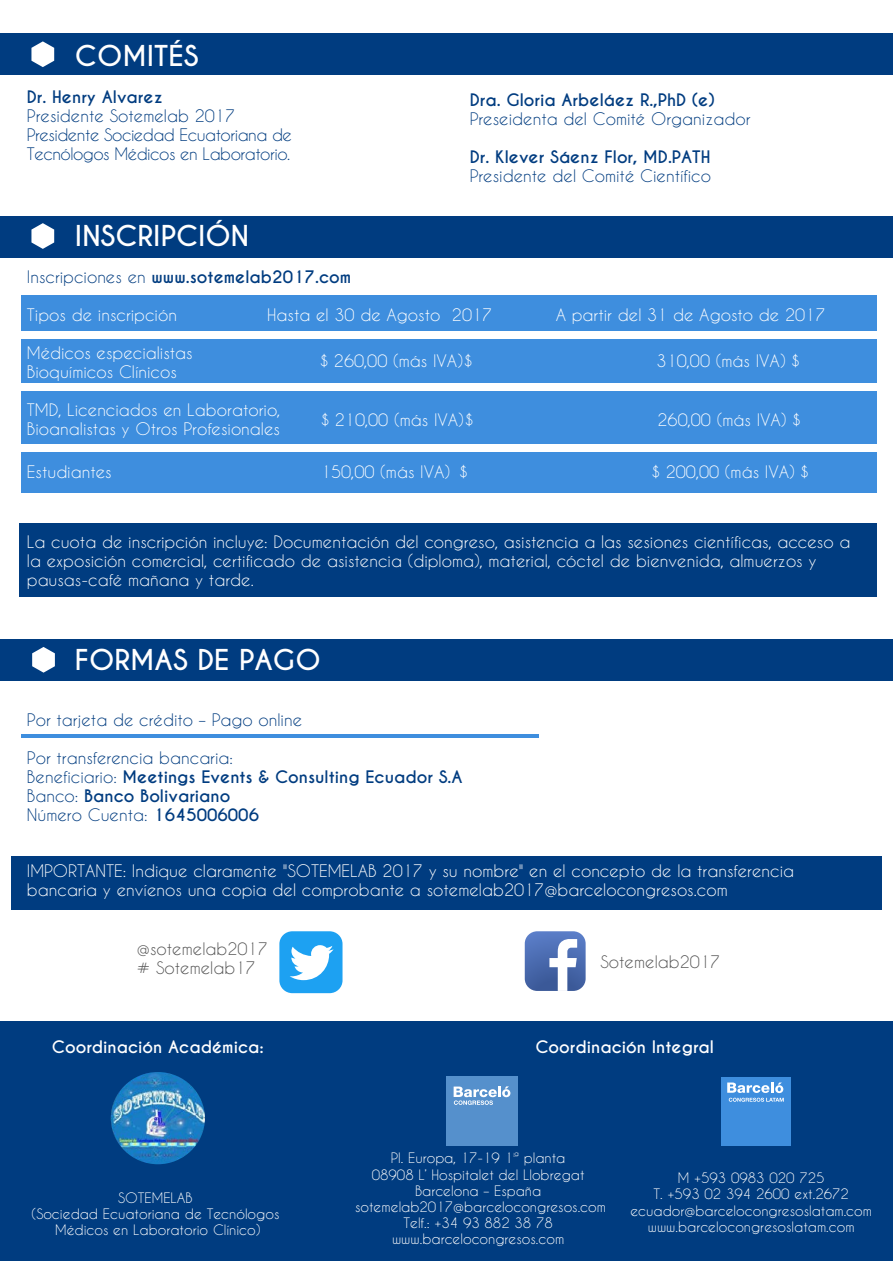
<style>
.page{position:relative;width:893px;height:1263px;background:#fff}
.page>*{position:absolute;margin:0;border:0;box-sizing:border-box;transform-origin:0 0}
.t1{font:700 27px "Caviar Dreams";color:#fff}
.t2{font:16.2px/18.9px "Caviar Dreams";color:#fff}
.t3{font:700 16.2px/18.9px "Caviar Dreams";color:#003c80}
.t4{font:16.2px "Caviar Dreams";color:#003c80}
.t5{font:16.2px/18.9px "Caviar Dreams";letter-spacing:-.03em;color:#003c80}
.t6{font:700 16.2px "Caviar Dreams";color:#fff}
.t7{font:16.2px/18.9px "Caviar Dreams";color:#525252}
.t8{font:13.5px/16.2px "Caviar Dreams";color:#fff;text-align:center}
.s1{font-weight:400}
</style>
<div class="page">
<div style="left:21px;top:295px;width:856px;height:198px;background:#3e8ede"></div>
<div style="left:19px;top:524px;width:858px;height:73px;background:#003c80"></div>
<div style="left:11px;top:856px;width:871px;height:53px;background:#003c80"></div>
<div style="left:0;top:33px;width:893px;height:42px;background:#003c80"></div>
<div style="left:0;top:216px;width:893px;height:42px;background:#003c80"></div>
<hr style="left:21px;top:734px;width:518px;height:3px;background:#3e8ede">
<div style="left:0;top:639px;width:893px;height:42px;background:#003c80"></div>
<div style="left:0;top:1021px;width:893px;height:240px;background:#003c80"></div>
<div style="left:446px;top:1076px;width:72px;height:70px;background:#5590cc"></div>
<svg style="left:454px;top:1086px;width:56px;height:19px"></svg>
<div style="left:721px;top:1077px;width:70px;height:69px;background:#3e8ede"></div>
<svg style="left:727px;top:1082px;width:57px;height:20px"></svg>
<svg style="left:31px;top:41px;width:23px;height:26px"></svg>
<svg style="left:31px;top:223px;width:23px;height:26px"></svg>
<svg style="left:32px;top:647px;width:23px;height:26px"></svg>
<img style="left:111px;top:1072px;width:94px;height:92px">
<div style="left:0;top:331px;width:893px;height:7px;background:#fff"></div>
<div style="left:0;top:383px;width:893px;height:7px;background:#fff"></div>
<div style="left:0;top:445px;width:893px;height:7px;background:#fff"></div>
<div style="left:279px;top:931px;width:63px;height:62px;background:#1da1f2;border-radius:13px"></div>
<svg style="left:290px;top:945px;width:44px;height:35px"></svg>
<svg style="left:525px;top:931px;width:61px;height:60px"></svg>
<h1 class="t1" style="left:75px;top:39px;width:125px">COMITÉS</h1>
<p class="t3" style="left:27px;top:88px;width:137px">Dr. Henry Alvarez</p>
<p class="t5" style="left:27px;top:106px;width:267px">Presidente Sotemelab 2017<br>Presidente Sociedad Ecuatoriana de<br>Tecnólogos Médicos en Laboratorio.</p>
<p class="t3" style="left:470px;top:91px;width:247px">Dra. Gloria Arbeláez R.,PhD (e)</p>
<p class="t4" style="left:470px;top:109px;width:282px">Preseidenta del Comité Organizador</p>
<p class="t3" style="left:470px;top:148px;width:242px">Dr. Klever Sáenz Flor, MD.PATH</p>
<p class="t4" style="left:470px;top:166px;width:243px">Presidente del Comité Científico</p>
<h1 class="t1" style="left:75px;top:219px;width:176px">INSCRIPCIÓN</h1>
<p class="t3" style="left:27px;top:268px;width:326px"><span class="s1">Inscripciones en</span> www.sotemelab2017.com</p>
<p class="t2" style="left:27px;top:305px;width:152px">Tipos de inscripción</p>
<p class="t2" style="left:267px;top:305px;width:226px">Hasta el 30 de Agosto 2017</p>
<p class="t2" style="left:556px;top:305px;width:271px">A partir del 31 de Agosto de 2017</p>
<p class="t2" style="left:27px;top:343px;width:167px">Médicos especialistas<br>Bioquímicos Clínicos</p>
<p class="t2" style="left:27px;top:400px;width:255px">TMD, Licenciados en Laboratorio,<br>Bioanalistas y Otros Profesionales</p>
<p class="t2" style="left:27px;top:462px;width:86px">Estudiantes</p>
<p class="t2" style="left:321px;top:462px;width:148px">150,00 (más IVA) $</p>
<p class="t2" style="left:652px;top:462px;width:158px">$ 200,00 (más IVA) $</p>
<p class="t2" style="left:320px;top:351px;width:154px">$ 260,00 (más IVA) $</p>
<p class="t2" style="left:657px;top:351px;width:144px">310,00 (más IVA) $</p>
<p class="t2" style="left:321px;top:410px;width:154px">$ 210,00 (más IVA) $</p>
<p class="t2" style="left:657px;top:410px;width:144px">260,00 (más IVA) $</p>
<p class="t2" style="left:27px;top:532px;width:825px">La cuota de inscripción incluye: Documentación del congreso, asistencia a las sesiones científicas, acceso a la exposición comercial, certificado de asistencia (diploma), material, cóctel de bienvenida, almuerzos y pausas-café mañana y tarde.</p>
<h1 class="t1" style="left:75px;top:643px;width:247px">FORMAS DE PAGO</h1>
<p class="t4" style="left:27px;top:710px;width:277px">Por tarjeta de crédito – Pago online</p>
<p class="t3" style="left:27px;top:749px;width:437px"><span class="s1">Por transferencia bancaria:<br>Beneficiario:</span> Meetings Events &amp; Consulting Ecuador S.A <span class="s1">Banco:</span> Banco Bolivariano<br><span class="s1">Número Cuenta:</span> 1645006006</p>
<p class="t2" style="left:27px;top:861px;width:769px">IMPORTANTE: Indique claramente "SOTEMELAB 2017 y su nombre" en el concepto de la transferencia bancaria y envíenos una copia del comprobante a sotemelab2017@barcelocongresos.com</p>
<p class="t7" style="left:137px;top:939px;width:132px">@sotemelab2017 # Sotemelab17</p>
<p class="t6" style="left:52px;top:1037px;width:214px">Coordinación Académica:</p>
<p class="t8" style="left:32px;top:1189px;width:249px">SOTEMELAB<br>(Sociedad Ecuatoriana de Tecnólogos<br>Médicos en Laboratorio Clínico)</p>
<p class="t7" style="left:600px;top:952px;width:121px">Sotemelab2017</p>
<p class="t6" style="left:535px;top:1037px;width:180px">Coordinación Integral</p>
<p class="t8" style="left:355px;top:1150px;width:252px">Pl. Europa, 17-19 1ª planta<br>08908 L’ Hospitalet del Llobregat<br>Barcelona – España sotemelab2017@barcelocongresos.com<br>Telf.: +34 93 882 38 78 www.barcelocongresos.com</p>
<p class="t8" style="left:630px;top:1170px;width:243px">M +593 0983 020 725<br>T. +593 02 394 2600 ext.2672 ecuador@barcelocongresoslatam.com www.barcelocongresoslatam.com</p>
</div>
